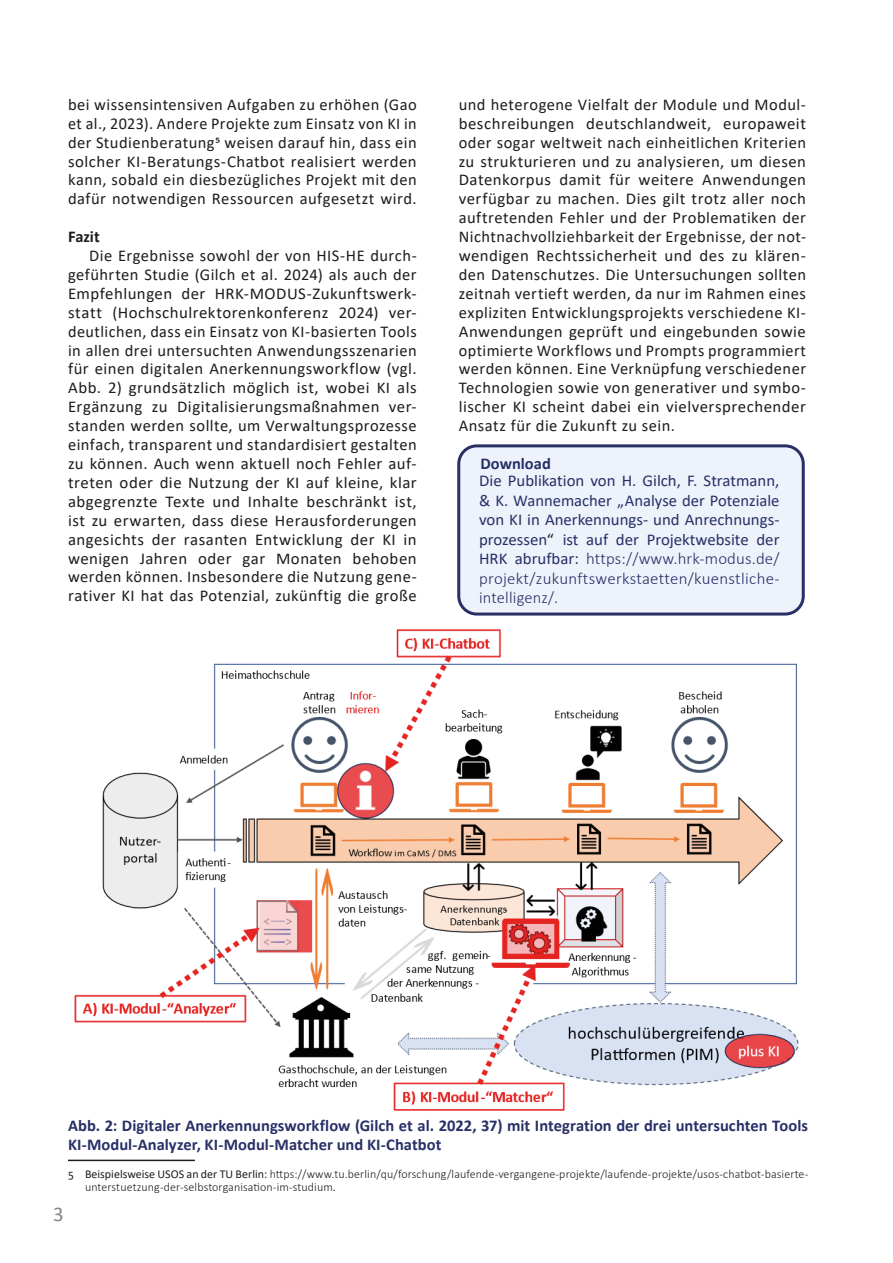
<style>
.page{position:relative;width:893px;height:1263px;background:#fff}
.page>*{position:absolute;margin:0;border:0;box-sizing:border-box;transform-origin:0 0}
.t1{font:21px "Calibri";color:#878787}
.Standard_1-spaltig__Erstzeileneinzug{font:16.5px/18.9px "Calibri";letter-spacing:.025em;color:#1d1d1b;text-align:justify}
.Standard_Editorial{font:16.5px/19.5px "Calibri";color:#273066;text-align:justify}
.Bildunterschrift{font:700 16.5px/18.9px "Calibri";color:#283067}
.Standard_1-spaltig{font:700 16.5px "Calibri";color:#273066}
.Standard_1-spaltig-2{font:700 16.5px "Calibri";letter-spacing:-.005em;color:#1d1d1b}
.Fußnotentext{font:300 12px/12.8px "Calibri";letter-spacing:.01em;color:#1d1d1b}
.s1{color:#283067}
.s2{color:#1d1d1b}
.s3{font-weight:300;color:#283068}
.s4{font-weight:400}
</style>
<div class="page">
<img style="left:74px;top:629px;width:725px;height:482px">
<div style="left:459px;top:446px;width:344px;height:168px;background:#eef2fb;border-radius:18px"></div>
<div style="left:457px;top:444px;width:348px;height:171px;border:3px solid #283067;border-radius:18px"></div>
<hr style="left:68px;top:1160px;width:127px;height:1px;background:#1d1d1b">
<p class="Standard_1-spaltig__Erstzeileneinzug" style="left:68px;top:95px;width:350px">bei wissensintensiven Aufgaben zu erhöhen (Gao et al., 2023). Andere Projekte zum Einsatz von KI in der Studienberatung5 weisen darauf hin, dass ein solcher KI-Beratungs-Chatbot realisiert werden kann, sobald ein diesbezügliches Projekt mit den dafür notwendigen Ressourcen aufgesetzt wird.</p>
<p class="Standard_1-spaltig-2" style="left:68px;top:225px;width:33px">Fazit</p>
<p class="Standard_1-spaltig__Erstzeileneinzug" style="left:68px;top:246px;width:350px;text-indent:21px">Die Ergebnisse sowohl der von HIS-HE durch&shy;geführten Studie (Gilch et al. 2024) als auch der Empfehlungen der HRK-MODUS-Zukunftswerk&shy;statt (Hochschulrektorenkonferenz 2024) ver&shy;deutlichen, dass ein Einsatz von KI-basierten Tools in allen drei untersuchten Anwendungsszenarien für einen digitalen Anerkennungsworkflow (vgl.<br>Abb. 2) grundsätzlich möglich ist, wobei KI als Ergänzung zu Digitalisierungsmaßnahmen ver&shy;standen werden sollte, um Verwaltungsprozesse einfach, transparent und standardisiert gestalten zu können. Auch wenn aktuell noch Fehler auf&shy;treten oder die Nutzung der KI auf kleine, klar abgegrenzte Texte und Inhalte beschränkt ist, ist zu erwarten, dass diese Herausforderungen angesichts der rasanten Entwicklung der KI in wenigen Jahren oder gar Monaten behoben werden können. Insbesondere die Nutzung gene&shy;rativer KI hat das Potenzial, zukünftig die große</p>
<p class="Standard_1-spaltig__Erstzeileneinzug" style="left:459px;top:95px;width:349px">und heterogene Vielfalt der Module und Modul&shy;beschreibungen deutschlandweit, europaweit oder sogar weltweit nach einheitlichen Kriterien zu strukturieren und zu analysieren, um diesen Datenkorpus damit für weitere Anwendungen verfügbar zu machen. Dies gilt trotz aller noch auftretenden Fehler und der Problematiken der Nichtnachvollziehbarkeit der Ergebnisse, der not&shy;wendigen Rechtssicherheit und des zu klären&shy;den Datenschutzes. Die Untersuchungen sollten zeitnah vertieft werden, da nur im Rahmen eines expliziten Entwicklungsprojekts verschiedene KI-Anwendungen geprüft und eingebunden sowie optimierte Workflows und Prompts programmiert werden können. Eine Verknüpfung verschiedener Technologien sowie von generativer und symbo&shy;lischer KI scheint dabei ein vielversprechender Ansatz für die Zukunft zu sein.</p>
<p class="Standard_1-spaltig" style="left:480px;top:452px;width:72px">Download</p>
<p class="Standard_Editorial" style="left:479px;top:471px;width:302px">Die Publikation von H. Gilch, F. Stratmann, &amp; K. Wannemacher <span class="s1">„</span>Analyse der Potenziale von KI in Anerkennungs- und Anrechnungs&shy;prozessen<span class="s2">“</span> ist auf der Projektwebsite der HRK abrufbar: <span class="s3">https://www.hrk-modus.de/ projekt/zukunftswerkstaetten/kuenstliche&shy;intelligenz/.</span></p>
<p class="Bildunterschrift" style="left:68px;top:1115px;width:742px">Abb. 2: Digitaler Anerkennungsworkflow (Gilch et al. 2022, 37) mit Integration der drei untersuchten Tools<br>KI-Modul-Analyzer, KI-Modul-Matcher und KI-Chatbot</p>
<p class="Fußnotentext" style="left:85px;top:1168px;width:725px;text-indent:-17px"><span class="s4">5 Beispielsweise USOS an der TU Berlin:</span> https://www.tu.berlin/qu/forschung/laufende-vergangene-projekte/laufende-projekte/usos-chatbot-basierte&shy;unterstuetzung-der-selbstorganisation-im-studium<span class="s4">.</span></p>
<p class="t1" style="left:53px;top:1200px;width:12px">3</p>
</div>
